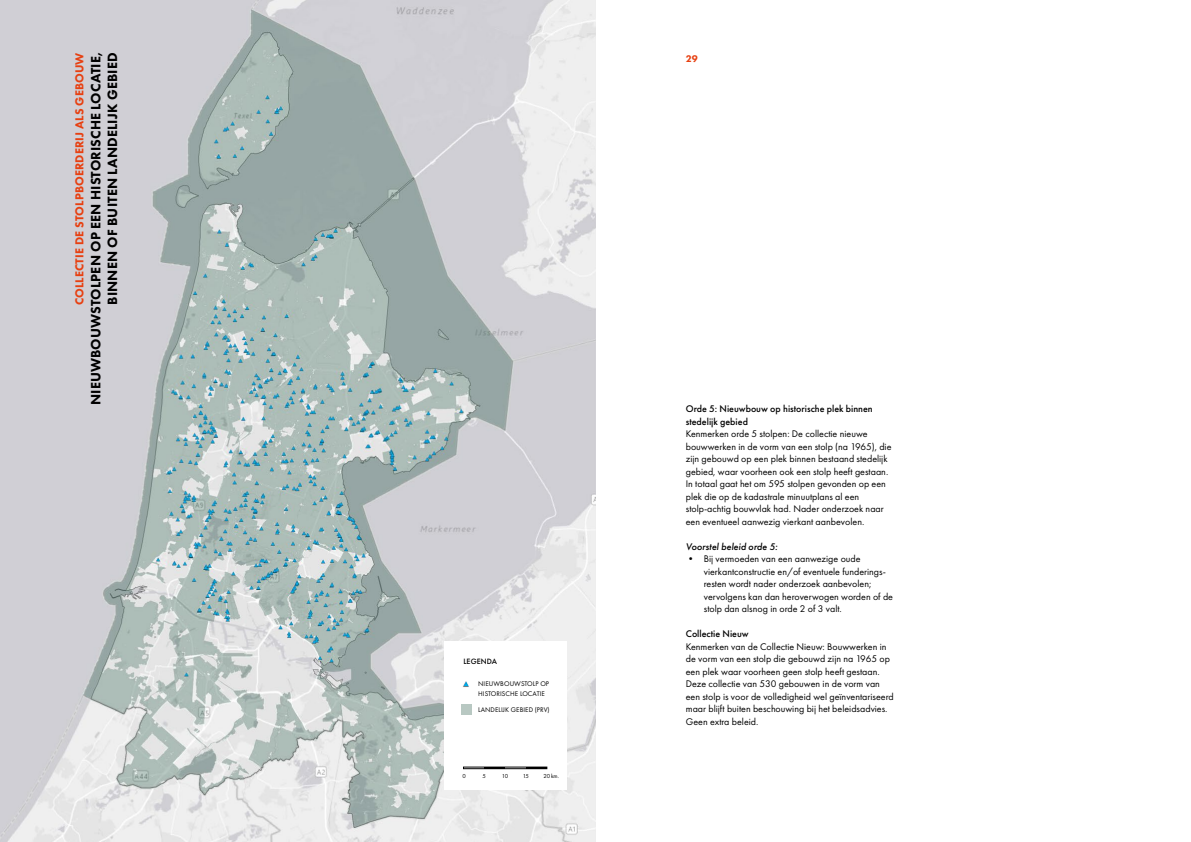
<style>
.page{position:relative;width:1191px;height:842px;background:#fff}
.page>*{position:absolute;margin:0;border:0;box-sizing:border-box;transform-origin:0 0}
.t1{font:800 14px/16.8px "Futura PT";letter-spacing:.01em;color:#000;text-align:right}
.t2{font:800 12px "Futura PT";letter-spacing:.01em;color:#e74011}
.t3{font:10px/12.5px "Futura PT";color:#000}
.t4{font:500 10px/12.5px "Futura PT";color:#000}
.t5{font:italic 500 10px "Futura PT";color:#000}
.t6{font:800 10px "Futura PT";color:#e74011}
.t7{font:500 8px "Futura PT";letter-spacing:.01em;color:#000}
.t8{font:7px/10px "Futura PT";letter-spacing:.01em;color:#000}
.t9{font:6px "Futura PT";letter-spacing:-.045em;color:#000}
</style>
<div class="page">
<img style="left:0;top:0;width:595px;height:842px">
<div style="left:444px;top:641px;width:122px;height:148px;background:#fff"></div>
<div style="left:463px;top:767px;width:84px;height:2px;border:1px solid #000"></div>
<hr style="left:484px;top:767px;width:21px;height:2px;background:#000">
<hr style="left:526px;top:767px;width:21px;height:2px;background:#000">
<img style="left:462px;top:681px;width:7px;height:6px">
<svg style="left:461px;top:704px;width:10px;height:10px"></svg>
<p class="t2" style="left:72px;top:305px;width:254px;rotate:-90deg">COLLECTIE DE STOLPBOERDERIJ ALS GEBOUW</p>
<h1 class="t1" style="left:87px;top:405px;width:354px;rotate:-90deg">NIEUWBOUWSTOLPEN OP EEN HISTORISCHE LOCATIE,<br>BINNEN OF BUITEN LANDELIJK GEBIED</h1>
<p class="t6" style="left:74px;top:53px;width:13px">28</p>
<p class="t6" style="left:686px;top:53px;width:13px">29</p>
<p class="t4" style="left:686px;top:403px;width:188px">Orde 5: Nieuwbouw op historische plek binnen stedelijk gebied</p>
<p class="t3" style="left:686px;top:428px;width:207px">Kenmerken orde 5 stolpen: De collectie nieuwe bouwwerken in de vorm van een stolp (na 1965), die zijn gebouwd op een plek binnen bestaand stedelijk gebied, waar voorheen ook een stolp heeft gestaan.<br>In totaal gaat het om 595 stolpen gevonden op een plek die op de kadastrale minuutplans al een stolp-achtig bouwvlak had. Nader onderzoek naar een eventueel aanwezig vierkant aanbevolen.</p>
<p class="t5" style="left:686px;top:540px;width:93px">Voorstel beleid orde 5:</p>
<p class="t3" style="left:704px;top:553px;width:191px;text-indent:-18px">• Bij vermoeden van een aanwezige oude vierkantconstructie en/of eventuele funderings&shy;resten wordt nader onderzoek aanbevolen; vervolgens kan dan heroverwogen worden of de stolp dan alsnog in orde 2 of 3 valt.</p>
<p class="t4" style="left:686px;top:628px;width:64px">Collectie Nieuw</p>
<p class="t3" style="left:686px;top:640px;width:209px">Kenmerken van de Collectie Nieuw: Bouwwerken in de vorm van een stolp die gebouwd zijn na 1965 op een plek waar voorheen geen stolp heeft gestaan.<br>Deze collectie van 530 gebouwen in de vorm van een stolp is voor de volledigheid wel geïnventariseerd maar blijft buiten beschouwing bij het beleidsadvies.<br>Geen extra beleid.</p>
<p class="t7" style="left:463px;top:657px;width:35px">LEGENDA</p>
<p class="t8" style="left:478px;top:678px;width:72px">NIEUWBOUWSTOLP OP<br>HISTORISCHE LOCATIE</p>
<p class="t8" style="left:478px;top:704px;width:73px">LANDELIJK GEBIED (PRV)</p>
<p class="t9" style="left:462px;top:772px;width:5px">0</p>
<p class="t9" style="left:482px;top:772px;width:5px">5</p>
<p class="t9" style="left:502px;top:772px;width:8px">10</p>
<p class="t9" style="left:523px;top:772px;width:8px">15</p>
<p class="t9" style="left:543px;top:772px;width:17px">20 km.</p>
</div>
